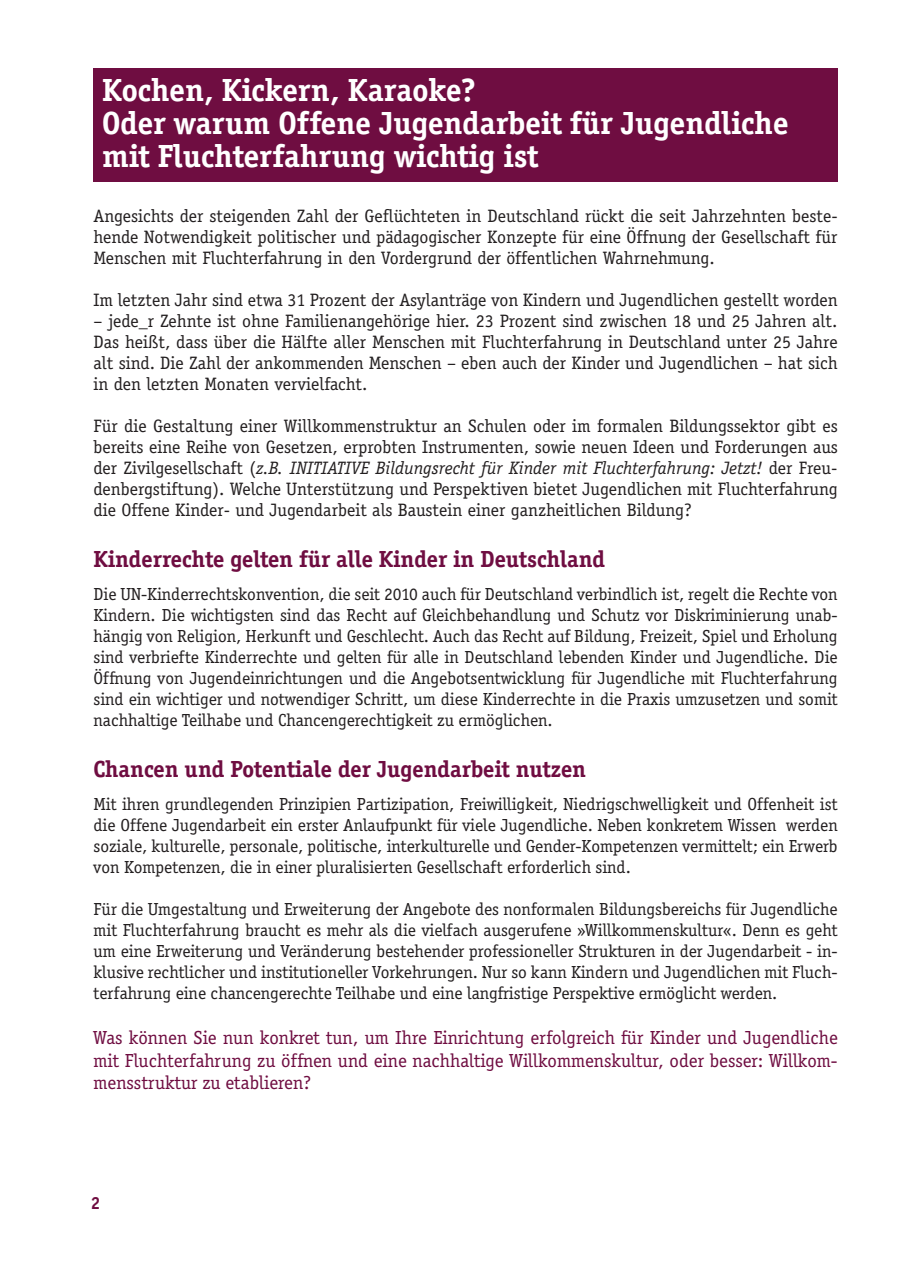
<style>
.page{position:relative;width:910px;height:1280px;background:#fff}
.page>*{position:absolute;margin:0;border:0;box-sizing:border-box;transform-origin:0 0}
.ÜS{font:700 33px "Officina Serif";color:#fff}
.ZWÜS{font:700 24px "Officina Serif";color:#6f0d41}
.GS_juan{font:19.5px/22.5px "Officina Serif";color:#6f0d41;text-align:justify}
.GS{font:18px/21px "Officina Serif";color:#231f20;text-align:justify}
.GS-2{font:18px/21px "Officina Serif Std";color:#231f20;text-align:justify}
.Kolumnentitel{font:700 18px "Officina Serif";color:#6f0d41}
.s1{font-style:italic}
</style>
<div class="page">
<div style="left:94px;top:68px;width:744px;height:114px;background:#6f0d41"></div>
<p class="ÜS" style="left:102px;top:70px;width:375px">Kochen, Kickern, Karaoke?</p>
<p class="ÜS" style="left:102px;top:103px;width:688px">Oder warum Offene Jugendarbeit für Jugendliche</p>
<p class="ÜS" style="left:102px;top:136px;width:438px">mit Fluchterfahrung wichtig ist</p>
<p class="GS-2" style="left:94px;top:205px;width:746px">Angesichts der steigenden Zahl der Geflüchteten in Deutschland rückt die seit Jahrzehnten beste&shy;hende Notwendigkeit politischer und pädagogischer Konzepte für eine Öffnung der Gesellschaft für Menschen mit Fluchterfahrung in den Vordergrund der öffentlichen Wahrnehmung.</p>
<p class="GS-2" style="left:94px;top:289px;width:746px">Im letzten Jahr sind etwa 31 Prozent der Asylanträge von Kindern und Jugendlichen gestellt worden</p>
<p class="GS-2" style="left:94px;top:310px;width:746px">– jede_r Zehnte ist ohne Familienangehörige hier. 23 Prozent sind zwischen 18 und 25 Jahren alt.<br>Das heißt, dass über die Hälfte aller Menschen mit Fluchterfahrung in Deutschland unter 25 Jahre alt sind. Die Zahl der ankommenden Menschen – eben auch der Kinder und Jugendlichen – hat sich in den letzten Monaten vervielfacht.</p>
<p class="GS-2" style="left:94px;top:415px;width:746px">Für die Gestaltung einer Willkommenstruktur an Schulen oder im formalen Bildungssektor gibt es bereits eine Reihe von Gesetzen, erprobten Instrumenten, sowie neuen Ideen und Forderungen aus der Zivilgesellschaft (<span class="s1">z.B. INITIATIVE Bildungsrecht für Kinder mit Fluchterfahrung: Jetzt!</span> der Freu&shy;denbergstiftung). Welche Unterstützung und Perspektiven bietet Jugendlichen mit Fluchterfahrung die Offene Kinder- und Jugendarbeit als Baustein einer ganzheitlichen Bildung?</p>
<p class="ZWÜS" style="left:94px;top:545px;width:513px">Kinderrechte gelten für alle Kinder in Deutschland</p>
<p class="GS" style="left:94px;top:584px;width:746px">Die UN-Kinderrechtskonvention, die seit 2010 auch für Deutschland verbindlich ist, regelt die Rechte von Kindern. Die wichtigsten sind das Recht auf Gleichbehandlung und Schutz vor Diskriminierung unab&shy;hängig von Religion, Herkunft und Geschlecht. Auch das Recht auf Bildung, Freizeit, Spiel und Erholung sind verbriefte Kinderrechte und gelten für alle in Deutschland lebenden Kinder und Jugendliche. Die Öffnung von Jugendeinrichtungen und die Angebotsentwicklung für Jugendliche mit Fluchterfahrung sind ein wichtiger und notwendiger Schritt, um diese Kinderrechte in die Praxis umzusetzen und somit nachhaltige Teilhabe und Chancengerechtigkeit zu ermöglichen.</p>
<p class="ZWÜS" style="left:94px;top:755px;width:494px">Chancen und Potentiale der Jugendarbeit nutzen</p>
<p class="GS" style="left:94px;top:794px;width:746px">Mit ihren grundlegenden Prinzipien Partizipation, Freiwilligkeit, Niedrigschwelligkeit und Offenheit ist die Offene Jugendarbeit ein erster Anlaufpunkt für viele Jugendliche. Neben konkretem Wissen werden soziale, kulturelle, personale, politische, interkulturelle und Gender-Kompetenzen vermittelt; ein Erwerb von Kompetenzen, die in einer pluralisierten Gesellschaft erforderlich sind.</p>
<p class="GS" style="left:94px;top:899px;width:746px">Für die Umgestaltung und Erweiterung der Angebote des nonformalen Bildungsbereichs für Jugendliche mit Fluchterfahrung braucht es mehr als die vielfach ausgerufene »Willkommenskultur«. Denn es geht um eine Erweiterung und Veränderung bestehender professioneller Strukturen in der Jugendarbeit - in&shy;klusive rechtlicher und institutioneller Vorkehrungen. Nur so kann Kindern und Jugendlichen mit Fluch&shy;terfahrung eine chancengerechte Teilhabe und eine langfristige Perspektive ermöglicht werden.</p>
<p class="GS_juan" style="left:94px;top:1027px;width:746px">Was können Sie nun konkret tun, um Ihre Einrichtung erfolgreich für Kinder und Jugendliche mit Fluchterfahrung zu öffnen und eine nachhaltige Willkommenskultur, oder besser: Willkom&shy;mensstruktur zu etablieren?</p>
<p class="Kolumnentitel" style="left:91px;top:1192px;width:11px">2</p>
</div>
